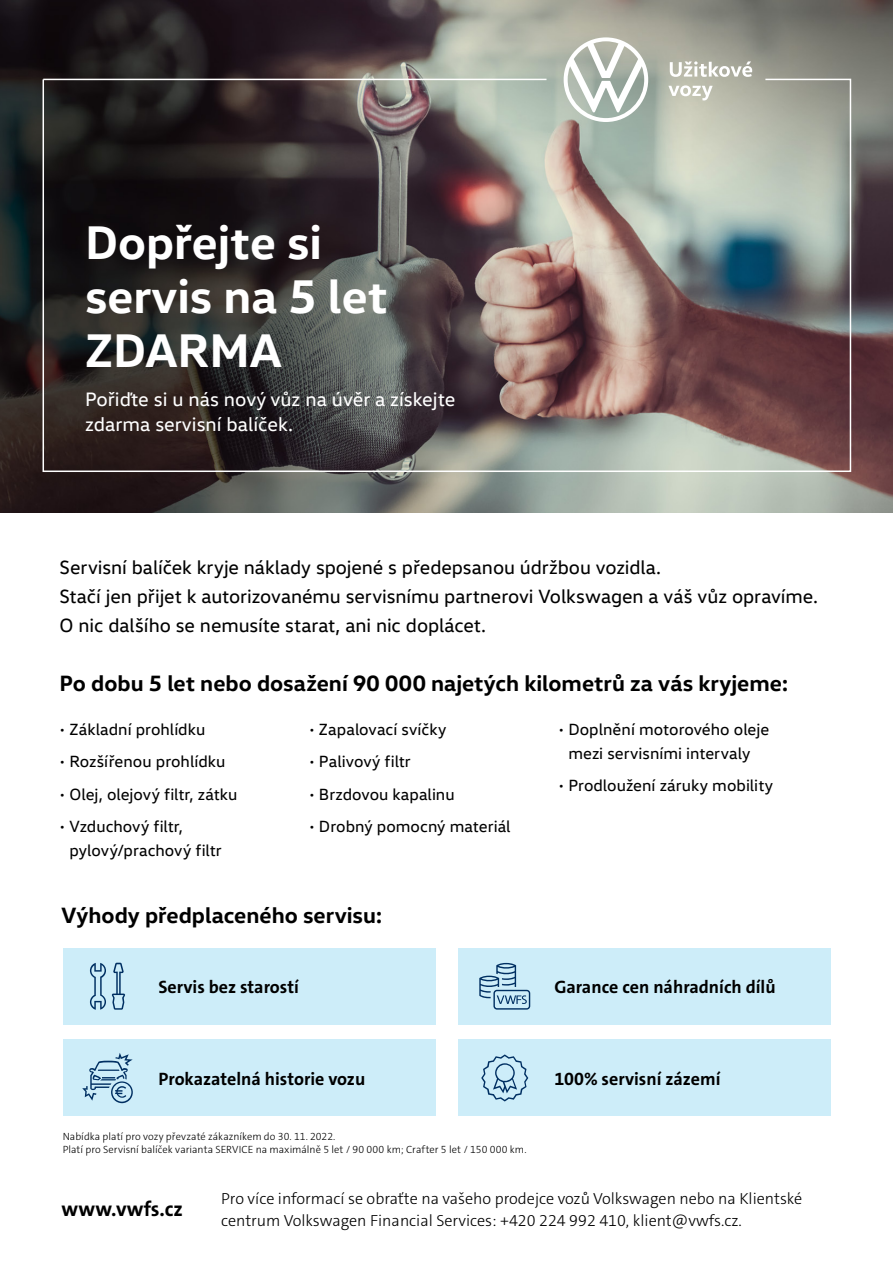
<style>
.page{position:relative;width:893px;height:1263px;background:#fff}
.page>*{position:absolute;margin:0;border:0;box-sizing:border-box;transform-origin:0 0}
.t1{font:700 48px/54px "VW Head";color:#fff}
.t2{font:700 22.5px "VW Head";color:#000}
.t3{font:700 21px "VWAG The Sans";letter-spacing:.01em;color:#000}
.t4{font:19.8px/25.7px "VW Head";color:#fff}
.t5{font:19.5px/29.2px "VW Head";letter-spacing:-.005em;color:#000}
.t6{font:700 18px "VWAG The Sans";color:#000}
.t7{font:16.5px/24px "VW Head";color:#000}
.t8{font:300 16.05px/21.9px "VWAG The Sans";color:#000}
.t9{font:300 10.5px/12.6px "VWAG The Sans";letter-spacing:.005em;color:#000}
</style>
<div class="page">
<img style="left:0;top:0;width:893px;height:512px">
<img style="left:42px;top:78px;width:810px;height:395px">
<div style="left:63px;top:948px;width:372px;height:76px;background:#cdedf9"></div>
<svg style="left:90px;top:963px;width:35px;height:47px"></svg>
<div style="left:63px;top:1040px;width:372px;height:76px;background:#cdedf9"></div>
<svg style="left:82px;top:1053px;width:51px;height:50px"></svg>
<div style="left:458px;top:948px;width:373px;height:76px;background:#cdedf9"></div>
<svg style="left:479px;top:963px;width:51px;height:46px"></svg>
<div style="left:458px;top:1040px;width:373px;height:76px;background:#cdedf9"></div>
<svg style="left:481px;top:1054px;width:47px;height:47px"></svg>
<hr style="left:43px;top:79px;width:503px;height:1px;background:#fff">
<svg style="left:564px;top:37px;width:84px;height:85px"></svg>
<svg style="left:670px;top:61px;width:82px;height:16px"></svg>
<svg style="left:668px;top:85px;width:45px;height:15px"></svg>
<h1 class="t1" style="left:85px;top:213px;width:304px">Dopřejte si servis na 5 let<br>ZDARMA</h1>
<p class="t4" style="left:85px;top:385px;width:372px">Pořiďte si u nás nový vůz na úvěr a získejte zdarma servisní balíček.</p>
<p class="t5" style="left:60px;top:552px;width:760px">Servisní balíček kryje náklady spojené s předepsanou údržbou vozidla.<br>Stačí jen přijet k autorizovanému servisnímu partnerovi Volkswagen a váš vůz opravíme.<br>O nic dalšího se nemusíte starat, ani nic doplácet.</p>
<h2 class="t2" style="left:60px;top:668px;width:730px">Po dobu 5 let nebo dosažení 90 000 najetých kilometrů za vás kryjeme:</h2>
<p class="t7" style="left:60px;top:716px;width:147px">• Základní prohlídku</p>
<p class="t7" style="left:60px;top:749px;width:167px">• Rozšířenou prohlídku</p>
<p class="t7" style="left:60px;top:781px;width:179px">• Olej, olejový filtr, zátku</p>
<p class="t7" style="left:70px;top:814px;width:154px;text-indent:-10px">• Vzduchový filtr, pylový/prachový filtr</p>
<p class="t7" style="left:309px;top:716px;width:139px">• Zapalovací svíčky</p>
<p class="t7" style="left:309px;top:749px;width:103px">• Palivový filtr</p>
<p class="t7" style="left:309px;top:781px;width:147px">• Brzdovou kapalinu</p>
<p class="t7" style="left:309px;top:814px;width:203px">• Drobný pomocný materiál</p>
<p class="t7" style="left:558px;top:716px;width:212px;text-align:center">• Doplnění motorového oleje mezi servisními intervaly</p>
<p class="t7" style="left:558px;top:773px;width:216px">• Prodloužení záruky mobility</p>
<h2 class="t2" style="left:62px;top:900px;width:322px">Výhody předplaceného servisu:</h2>
<p class="t6" style="left:159px;top:975px;width:142px">Servis bez starostí</p>
<p class="t6" style="left:554px;top:975px;width:223px">Garance cen náhradních dílů</p>
<p class="t6" style="left:159px;top:1067px;width:208px">Prokazatelná historie vozu</p>
<p class="t9" style="left:63px;top:1130px;width:465px">Nabídka platí pro vozy převzaté zákazníkem do 30. 11. 2022.<br>Platí pro Servisní balíček varianta SERVICE na maximálně 5 let / 90 000 km; Crafter 5 let / 150 000 km.</p>
<p class="t6" style="left:554px;top:1067px;width:168px">100% servisní zázemí</p>
<p class="t3" style="left:62px;top:1195px;width:123px">www.vwfs.cz</p>
<p class="t8" style="left:221px;top:1187px;width:583px">Pro více informací se obraťte na vašeho prodejce vozů Volkswagen nebo na Klientské centrum Volkswagen Financial Services: +420 224 992 410, klient@vwfs.cz.</p>
</div>
